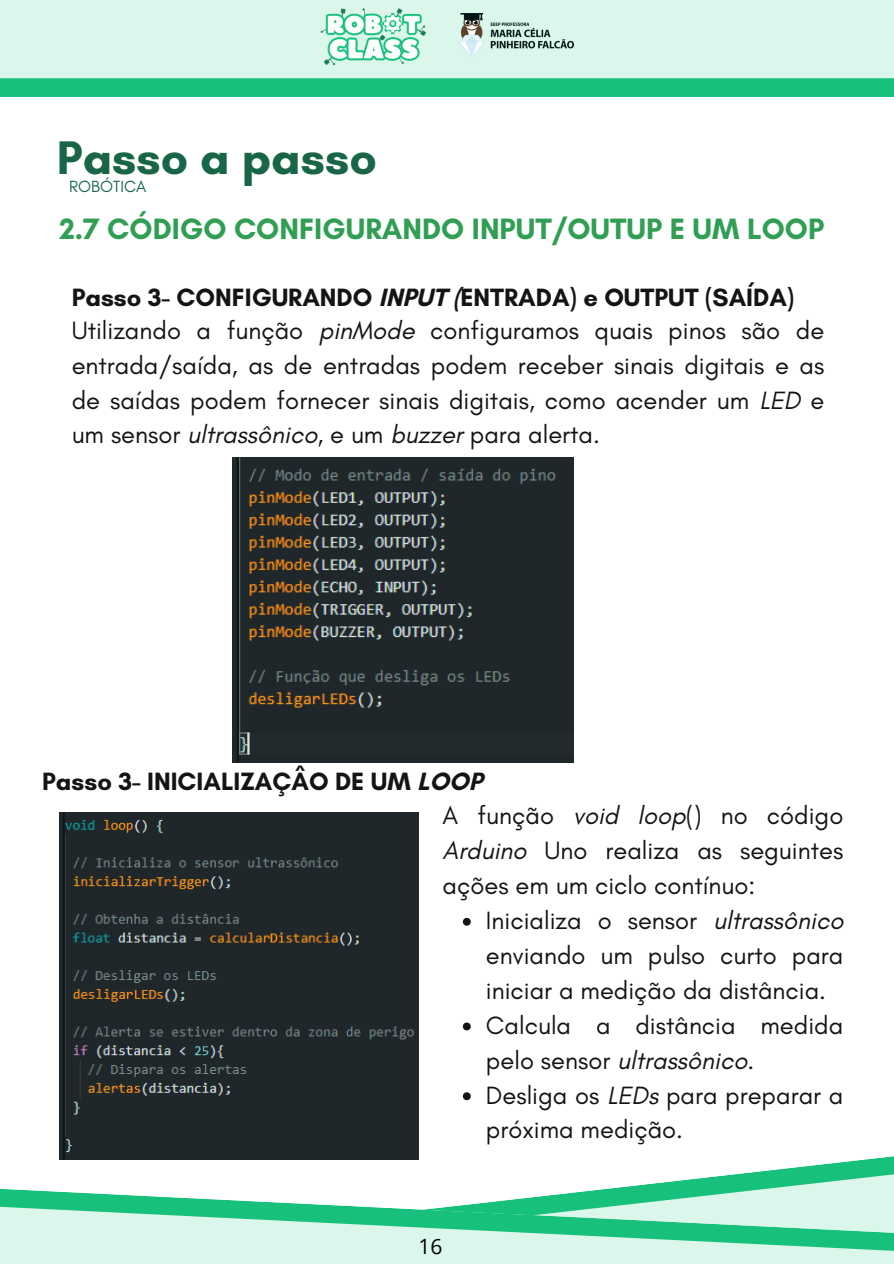
<style>
.page{position:relative;width:894px;height:1264px;background:#fff}
.page>*{position:absolute;margin:0;border:0;box-sizing:border-box;transform-origin:0 0}
.t1{font:700 48px "Glacial Indifference";color:#186647}
.t2{font:700 30px "Glacial Indifference";color:#309f53}
.t3{font:25.5px/34.8px "Glacial Indifference";color:#141414;text-align:justify}
.t4{font:700 25.5px "Glacial Indifference";color:#141414}
.t5{font:21px "Open Sans";color:#000}
.t6{font:16.5px "Glacial Indifference";color:#186647}
.s1{font-style:italic}
</style>
<div class="page">
<svg style="left:0;top:0;width:893px;height:96px"></svg>
<img style="left:460px;top:14px;width:113px;height:43px">
<svg style="left:272px;top:1118px;width:621px;height:69px"></svg>
<svg style="left:0;top:1187px;width:893px;height:76px"></svg>
<img style="left:320px;top:6px;width:107px;height:59px">
<img style="left:232px;top:458px;width:341px;height:304px">
<img style="left:59px;top:812px;width:359px;height:346px">
<svg style="left:462px;top:917px;width:8px;height:8px"></svg>
<svg style="left:462px;top:1022px;width:8px;height:8px"></svg>
<svg style="left:462px;top:1092px;width:8px;height:8px"></svg>
<p class="t1" style="left:57px;top:128px;width:321px">Passo a passo</p>
<p class="t6" style="left:69px;top:176px;width:78px">ROBÓTICA</p>
<p class="t2" style="left:59px;top:210px;width:766px">2.7 CÓDIGO CONFIGURANDO INPUT/OUTUP E UM LOOP</p>
<p class="t4" style="left:72px;top:282px;width:724px">Passo 3- CONFIGURANDO INPUT (ENTRADA) e OUTPUT (SAÍDA)</p>
<h3 class="t3" style="left:72px;top:312px;width:754px">Utilizando a função <span class="s1">pinMode</span> configuramos quais pinos são de entrada/saída, as de entradas podem receber sinais digitais e as de saídas podem fornecer sinais digitais, como acender um <span class="s1">LED</span> e um sensor <span class="s1">ultrassônico</span>, e um <span class="s1">buzzer</span> para alerta.</h3>
<p class="t4" style="left:42px;top:766px;width:441px">Passo 3- INICIALIZAÇÂO DE UM LOOP</p>
<p class="t3" style="left:442px;top:798px;width:402px">A função <span class="s1">void loop</span>() no código <span class="s1">Arduino</span> Uno realiza as seguintes ações em um ciclo contínuo:</p>
<p class="t3" style="left:486px;top:902px;width:359px">Inicializa o sensor <span class="s1">ultrassônico </span>enviando um pulso curto para iniciar a medição da distância.</p>
<p class="t3" style="left:486px;top:1007px;width:359px">Calcula a distância medida pelo sensor <span class="s1">ultrassônico</span>.</p>
<p class="t3" style="left:486px;top:1077px;width:359px">Desliga os <span class="s1">LEDs</span> para preparar a próxima medição.</p>
<h3 class="t5" style="left:418px;top:1231px;width:25px">16</h3>
</div>
